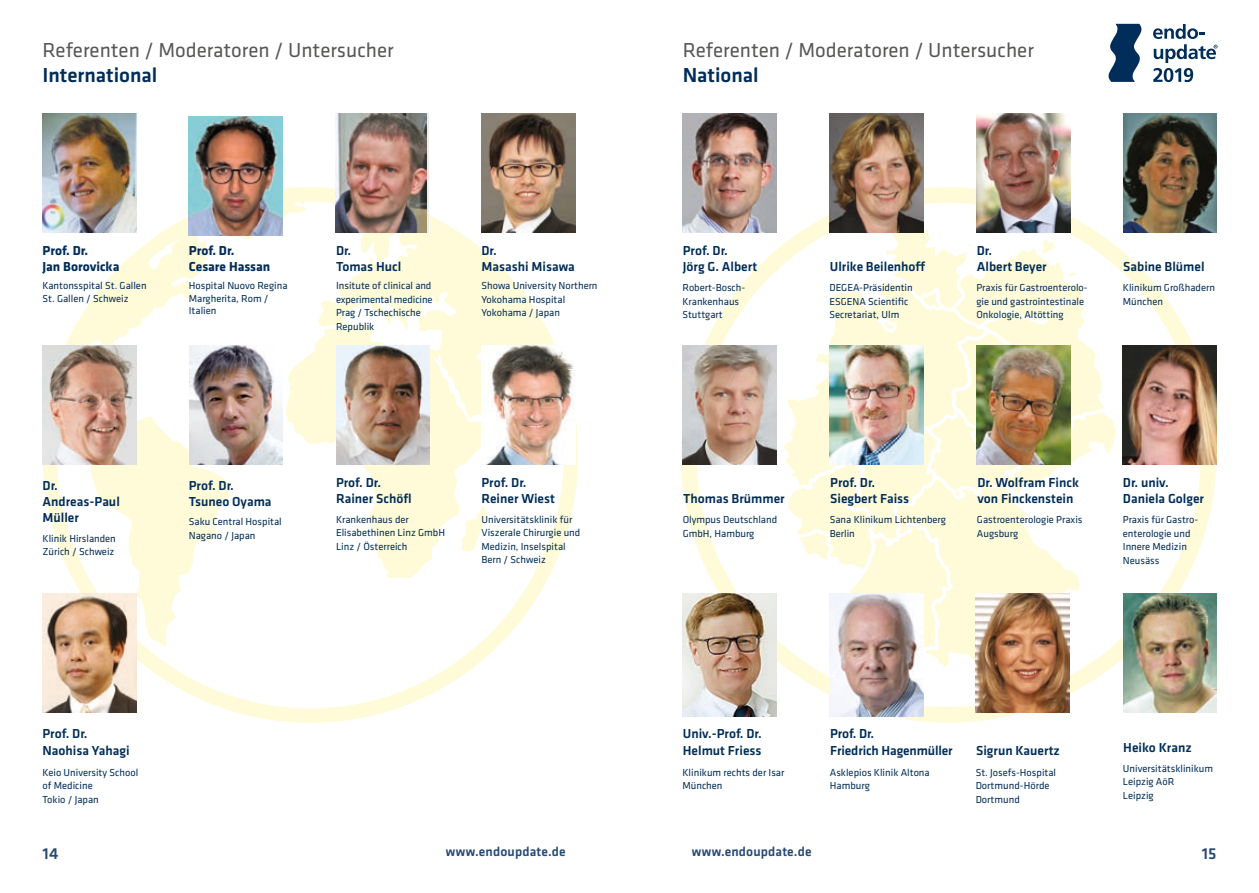
<style>
.page{position:relative;width:1259px;height:893px;background:#fff}
.page>*{position:absolute;margin:0;border:0;box-sizing:border-box;transform-origin:0 0}
.t1{font:21px "Klavika";color:#575756}
.t2{font:500 21px "Klavika";color:#002d59}
.t3{font:500 16.5px "Klavika";color:#264975}
.t4{font:500 13.5px/16.2px "Klavika";color:#002d59}
.t5{font:700 13.5px/16.2px "Klavika";color:#002d59}
.t6{font:500 13.5px "Klavika";letter-spacing:.01em;color:#264975}
.t7{font:10.5px/13.5px "Klavika";color:#002d59}
</style>
<div class="page">
<svg style="left:1108px;top:24px;width:33px;height:58px"></svg>
<svg style="left:1153px;top:24px;width:64px;height:58px"></svg>
<svg style="left:778px;top:217px;width:341px;height:458px"></svg>
<svg style="left:43px;top:187px;width:535px;height:536px"></svg>
<svg style="left:88px;top:414px;width:144px;height:234px"></svg>
<svg style="left:460px;top:505px;width:26px;height:48px"></svg>
<img style="left:481px;top:345px;width:94px;height:119px">
<img style="left:336px;top:345px;width:93px;height:119px">
<img style="left:43px;top:113px;width:93px;height:119px">
<img style="left:189px;top:116px;width:93px;height:119px">
<div style="left:335px;top:113px;width:94px;height:119px;background:linear-gradient(to bottom,#ededed,#ededed)"></div>
<img style="left:335px;top:113px;width:91px;height:119px">
<img style="left:481px;top:113px;width:94px;height:119px">
<img style="left:43px;top:594px;width:93px;height:119px">
<img style="left:189px;top:345px;width:94px;height:119px">
<img style="left:43px;top:345px;width:93px;height:119px">
<img style="left:976px;top:113px;width:94px;height:119px">
<img style="left:1123px;top:113px;width:93px;height:119px">
<img style="left:830px;top:113px;width:93px;height:119px">
<img style="left:683px;top:113px;width:93px;height:119px">
<img style="left:683px;top:345px;width:93px;height:119px">
<img style="left:830px;top:345px;width:93px;height:119px">
<img style="left:1123px;top:345px;width:93px;height:119px">
<img style="left:976px;top:345px;width:94px;height:119px">
<img style="left:976px;top:594px;width:93px;height:119px">
<img style="left:682px;top:594px;width:94px;height:123px">
<img style="left:830px;top:594px;width:93px;height:123px">
<img style="left:1123px;top:594px;width:93px;height:119px">
<h1 class="t1" style="left:43px;top:36px;width:353px">Referenten / Moderatoren / Untersucher</h1>
<h1 class="t2" style="left:43px;top:64px;width:116px">International</h1>
<p class="t5" style="left:43px;top:242px;width:78px">Prof. Dr.<br>Jan Borovicka</p>
<p class="t7" style="left:43px;top:279px;width:106px;line-height:12.6px">Kantonsspital St. Gallen<br>St. Gallen / Schweiz</p>
<p class="t5" style="left:189px;top:242px;width:83px">Prof. Dr.<br>Cesare Hassan</p>
<p class="t7" style="left:189px;top:279px;width:100px;line-height:12.6px">Hospital Nuovo Regina<br>Margherita, Rom /<br>Italien</p>
<p class="t4" style="left:336px;top:243px;width:67px">Dr.<br>Tomas Hucl</p>
<p class="t7" style="left:336px;top:279px;width:98px">Insitute of clinical and experimental medicine<br>Prag / Tschechische<br>Republik</p>
<p class="t4" style="left:481px;top:243px;width:95px">Dr.<br>Masashi Misawa</p>
<p class="t7" style="left:481px;top:279px;width:118px">Showa University Northern<br>Yokohama Hospital<br>Yokohama / Japan</p>
<p class="t4" style="left:43px;top:477px;width:79px">Dr.<br>Andreas-Paul<br>Müller</p>
<p class="t7" style="left:43px;top:531px;width:75px">Klinik Hirslanden<br>Zürich / Schweiz</p>
<p class="t4" style="left:189px;top:477px;width:84px">Prof. Dr.<br>Tsuneo Oyama</p>
<p class="t7" style="left:189px;top:515px;width:94px">Saku Central Hospital<br>Nagano / Japan</p>
<p class="t4" style="left:336px;top:475px;width:77px">Prof. Dr.<br>Rainer Schöfl</p>
<p class="t7" style="left:336px;top:512px;width:110px">Krankenhaus der<br>Elisabethinen Linz GmbH<br>Linz / Österreich</p>
<p class="t4" style="left:481px;top:475px;width:75px">Prof. Dr.<br>Reiner Wiest</p>
<p class="t7" style="left:481px;top:512px;width:100px">Universitätsklinik für<br>Viszerale Chirurgie und<br>Medizin, Inselspital<br>Bern / Schweiz</p>
<p class="t4" style="left:43px;top:726px;width:88px">Prof. Dr.<br>Naohisa Yahagi</p>
<p class="t7" style="left:43px;top:765px;width:97px">Keio University School of Medicine<br>Tokio / Japan</p>
<h1 class="t1" style="left:682px;top:36px;width:353px">Referenten / Moderatoren / Untersucher</h1>
<h1 class="t2" style="left:682px;top:64px;width:78px">National</h1>
<p class="t4" style="left:683px;top:243px;width:76px">Prof. Dr.<br>Jörg G. Albert</p>
<p class="t7" style="left:682px;top:280px;width:64px">Robert-Bosch-<br>Krankenhaus<br>Stuttgart</p>
<p class="t4" style="left:830px;top:259px;width:97px">Ulrike Beilenhoff</p>
<p class="t7" style="left:829px;top:280px;width:85px">DEGEA-Präsidentin<br>ESGENA Scientific<br>Secretariat, Ulm</p>
<p class="t4" style="left:976px;top:243px;width:71px">Dr.<br>Albert Beyer</p>
<p class="t7" style="left:976px;top:280px;width:113px">Praxis für Gastroenterolo&shy;gie und gastrointestinale<br>Onkologie, Altötting</p>
<p class="t4" style="left:1123px;top:259px;width:83px">Sabine Blümel</p>
<p class="t7" style="left:1123px;top:280px;width:94px">Klinikum Großhadern<br>München</p>
<p class="t4" style="left:683px;top:491px;width:103px">Thomas Brümmer</p>
<p class="t7" style="left:682px;top:513px;width:96px">Olympus Deutschland<br>GmbH, Hamburg</p>
<p class="t4" style="left:830px;top:475px;width:81px">Prof. Dr.<br>Siegbert Faiss</p>
<p class="t7" style="left:830px;top:513px;width:118px">Sana Klinikum Lichtenberg<br>Berlin</p>
<p class="t4" style="left:977px;top:475px;width:103px">Dr. Wolfram Finck von Finckenstein</p>
<p class="t7" style="left:977px;top:513px;width:107px">Gastroenterologie Praxis<br>Augsburg</p>
<p class="t4" style="left:1123px;top:475px;width:83px">Dr. univ.<br>Daniela Golger</p>
<p class="t7" style="left:1123px;top:513px;width:77px">Praxis für Gastro&shy;enterologie und<br>Innere Medizin<br>Neusäss</p>
<p class="t4" style="left:683px;top:726px;width:80px">Univ.-Prof. Dr.<br>Helmut Friess</p>
<p class="t7" style="left:682px;top:765px;width:103px">Klinikum rechts der Isar<br>München</p>
<p class="t4" style="left:830px;top:726px;width:124px">Prof. Dr.<br>Friedrich Hagenmüller</p>
<p class="t7" style="left:830px;top:765px;width:101px">Asklepios Klinik Altona<br>Hamburg</p>
<p class="t4" style="left:976px;top:743px;width:85px">Sigrun Kauertz</p>
<p class="t7" style="left:975px;top:765px;width:82px">St. Josefs-Hospital<br>Dortmund-Hörde<br>Dortmund</p>
<p class="t4" style="left:1123px;top:739px;width:70px">Heiko Kranz</p>
<p class="t7" style="left:1123px;top:761px;width:92px">Universitätsklinikum<br>Leipzig AöR<br>Leipzig</p>
<h2 class="t3" style="left:43px;top:844px;width:17px">14</h2>
<p class="t6" style="left:446px;top:844px;width:121px">www.endoupdate.de</p>
<p class="t6" style="left:692px;top:844px;width:121px">www.endoupdate.de</p>
<h2 class="t3" style="left:1201px;top:844px;width:16px">15</h2>
</div>
